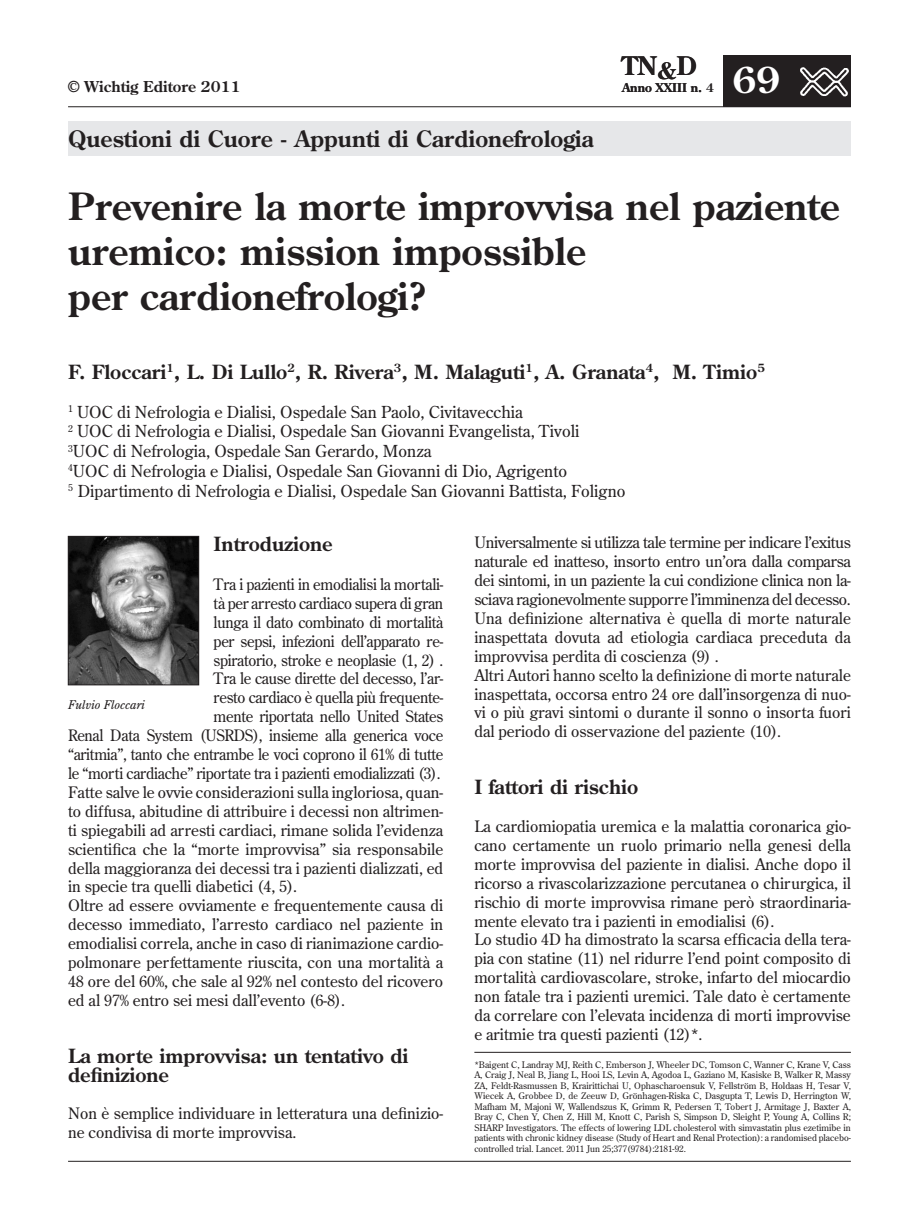
<style>
.page{position:relative;width:919px;height:1217px;background:#fff}
.page>*{position:absolute;margin:0;border:0;box-sizing:border-box;transform-origin:0 0}
.t1{font:700 37.5px/45px "Century Old Style Std";color:#231f20}
.t2{font:700 36px "Century Old Style Std";color:#fff}
.t3{font:700 25.5px "Century Old Style Std";color:#231f20}
.t4{font:700 22.5px "Century Old Style Std";color:#231f20}
.t5{font:700 19.5px/18.9px "Century Old Style Std";color:#231f20}
.t6{font:16.5px/19.8px "Century Old Style Std";color:#231f20}
.t7{font:15.75px/18.9px "Century Old Style Std";color:#231f20}
.t8{font:15.75px "Century Old Style Std";letter-spacing:-.02em;color:#231f20;scale:.96 1}
.t9{font:700 15px "Century Old Style Std";color:#231f20}
.t10{font:italic 12px "Century Old Style Std";color:#231f20}
.t11{font:700 12px "Century Old Style Std";color:#231f20}
.t12{font:9px/10.5px "Century Old Style Std";color:#231f20;text-align:justify}
</style>
<div class="page">
<hr style="left:68px;top:106px;width:782px;height:1px;background:#231f20">
<div style="left:723px;top:55px;width:127px;height:51px;background:#231f20"></div>
<img style="left:800px;top:67px;width:49px;height:30px">
<hr style="left:68px;top:1160px;width:782px;height:1px;background:#231f20">
<div style="left:68px;top:121px;width:782px;height:34px;background:#e6e7e9"></div>
<img style="left:70px;top:538px;width:127px;height:145px">
<div style="left:68px;top:536px;width:131px;height:149px;border:1px solid #231f20"></div>
<hr style="left:474px;top:1051px;width:376px;height:1px;background:#231f20">
<h3 class="t3" style="left:622px;top:49px;width:76px">TN<sub>&amp;</sub>D</h3>
<p class="t9" style="left:68px;top:77px;width:174px">© Wichtig Editore 2011</p>
<p class="t11" style="left:622px;top:80px;width:94px">Anno XXIII n. 4</p>
<h3 class="t4" style="left:68px;top:124px;width:527px">Questioni di Cuore - Appunti di Cardionefrologia</h3>
<h2 class="t2" style="left:732px;top:56px;width:49px">69</h2>
<h1 class="t1" style="left:68px;top:183px;width:773px">Prevenire la morte improvvisa nel paziente uremico: mission impossible<br>per cardionefrologi?</h1>
<p class="t5" style="left:68px;top:362px;width:698px">F. Floccari<sup>1</sup>, L. Di Lullo<sup>2</sup>, R. Rivera<sup>3</sup>, M. Malaguti<sup>1</sup>, A. Granata<sup>4</sup>, M. Timio<sup>5</sup></p>
<p class="t6" style="left:68px;top:401px;width:559px"><sup>1</sup> UOC di Nefrologia e Dialisi, Ospedale San Paolo, Civitavecchia<br><sup>2</sup> UOC di Nefrologia e Dialisi, Ospedale San Giovanni Evangelista, Tivoli<br><sup>3</sup>UOC di Nefrologia, Ospedale San Gerardo, Monza<br><sup>4</sup>UOC di Nefrologia e Dialisi, Ospedale San Giovanni di Dio, Agrigento<br><sup>5</sup> Dipartimento di Nefrologia e Dialisi, Ospedale San Giovanni Battista, Foligno</p>
<p class="t5" style="left:214px;top:534px;width:120px">Introduzione</p>
<p class="t8" style="left:214px;top:574px;width:241px">Tra i pazienti in emodialisi la mortali-</p>
<p class="t8" style="left:214px;top:592px;width:241px">tà per arresto cardiaco supera di gran</p>
<p class="t8" style="left:214px;top:611px;width:241px">lunga il dato combinato di mortalità</p>
<p class="t8" style="left:214px;top:630px;width:241px">per sepsi, infezioni dell’apparato re-</p>
<p class="t8" style="left:214px;top:649px;width:241px">spiratorio, stroke e neoplasie (1, 2) .</p>
<p class="t8" style="left:214px;top:668px;width:241px">Tra le cause dirette del decesso, l’ar-</p>
<p class="t8" style="left:214px;top:687px;width:241px">resto cardiaco è quella più frequente-</p>
<p class="t8" style="left:214px;top:706px;width:241px">mente riportata nello United States</p>
<p class="t8" style="left:68px;top:725px;width:392px">Renal Data System (USRDS), insieme alla generica voce</p>
<p class="t8" style="left:68px;top:744px;width:392px">“aritmia”, tanto che entrambe le voci coprono il 61% di tutte</p>
<p class="t8" style="left:68px;top:763px;width:389px">le “morti cardiache” riportate tra i pazienti emodializzati (3).</p>
<p class="t7" style="left:68px;top:782px;width:376px">Fatte salve le ovvie considerazioni sulla ingloriosa, quan-</p>
<p class="t7" style="left:68px;top:801px;width:376px">to diffusa, abitudine di attribuire i decessi non altrimen-</p>
<p class="t7" style="left:68px;top:820px;width:377px">ti spiegabili ad arresti cardiaci, rimane solida l’evidenza</p>
<p class="t7" style="left:68px;top:839px;width:377px">scientifica che la “morte improvvisa” sia responsabile</p>
<p class="t7" style="left:68px;top:858px;width:376px">della maggioranza dei decessi tra i pazienti dializzati, ed</p>
<p class="t7" style="left:68px;top:876px;width:231px">in specie tra quelli diabetici (4, 5).</p>
<p class="t7" style="left:68px;top:895px;width:377px">Oltre ad essere ovviamente e frequentemente causa di</p>
<p class="t7" style="left:68px;top:914px;width:377px">decesso immediato, l’arresto cardiaco nel paziente in</p>
<p class="t7" style="left:68px;top:933px;width:376px">emodialisi correla, anche in caso di rianimazione cardio-</p>
<p class="t7" style="left:68px;top:952px;width:377px">polmonare perfettamente riuscita, con una mortalità a</p>
<p class="t7" style="left:68px;top:971px;width:376px">48 ore del 60%, che sale al 92% nel contesto del ricovero</p>
<p class="t7" style="left:68px;top:990px;width:278px">ed al 97% entro sei mesi dall’evento (6-8).</p>
<p class="t5" style="left:68px;top:1045px;width:342px">La morte improvvisa: un tentativo di definizione</p>
<p class="t7" style="left:68px;top:1103px;width:376px">Non è semplice individuare in letteratura una definizio&shy;ne condivisa di morte improvvisa.</p>
<p class="t10" style="left:68px;top:697px;width:78px">Fulvio Floccari</p>
<p class="t7" style="left:474px;top:532px;width:378px">Universalmente si utilizza tale termine per indicare l’exitus naturale ed inatteso, insorto entro un’ora dalla comparsa dei sintomi, in un paziente la cui condizione clinica non la&shy;sciava ragionevolmente supporre l’imminenza del decesso.<br>Una definizione alternativa è quella di morte naturale inaspettata dovuta ad etiologia cardiaca preceduta da improvvisa perdita di coscienza (9) .<br>Altri Autori hanno scelto la definizione di morte naturale inaspettata, occorsa entro 24 ore dall’insorgenza di nuo&shy;vi o più gravi sintomi o durante il sonno o insorta fuori dal periodo di osservazione del paziente (10).</p>
<p class="t5" style="left:474px;top:777px;width:165px">I fattori di rischio</p>
<p class="t7" style="left:474px;top:816px;width:378px">La cardiomiopatia uremica e la malattia coronarica gio&shy;cano certamente un ruolo primario nella genesi della morte improvvisa del paziente in dialisi. Anche dopo il ricorso a rivascolarizzazione percutanea o chirurgica, il rischio di morte improvvisa rimane però straordinaria&shy;mente elevato tra i pazienti in emodialisi (6).<br>Lo studio 4D ha dimostrato la scarsa efficacia della tera&shy;pia con statine (11) nel ridurre l’end point composito di mortalità cardiovascolare, stroke, infarto del miocardio non fatale tra i pazienti uremici. Tale dato è certamente da correlare con l’elevata incidenza di morti improvvise e aritmie tra questi pazienti (12)*.</p>
<p class="t12" style="left:474px;top:1058px;width:378px">*Baigent C, Landray MJ, Reith C, Emberson J, Wheeler DC, Tomson C, Wanner C, Krane V, Cass A, Craig J, Neal B, Jiang L, Hooi LS, Levin A, Agodoa L, Gaziano M, Kasiske B, Walker R, Massy ZA, Feldt-Rasmussen B, Krairittichai U, Ophascharoensuk V, Fellström B, Holdaas H, Tesar V, Wiecek A, Grobbee D, de Zeeuw D, Grönhagen-Riska C, Dasgupta T, Lewis D, Herrington W, Mafham M, Majoni W, Wallendszus K, Grimm R, Pedersen T, Tobert J, Armitage J, Baxter A, Bray C, Chen Y, Chen Z, Hill M, Knott C, Parish S, Simpson D, Sleight P, Young A, Collins R; SHARP Investigators. The effects of lowering LDL cholesterol with simvastatin plus ezetimibe in patients with chronic kidney disease (Study of Heart and Renal Protection): a randomised placebo&shy;controlled trial. Lancet. 2011 Jun 25;377(9784):2181-92.</p>
</div>
